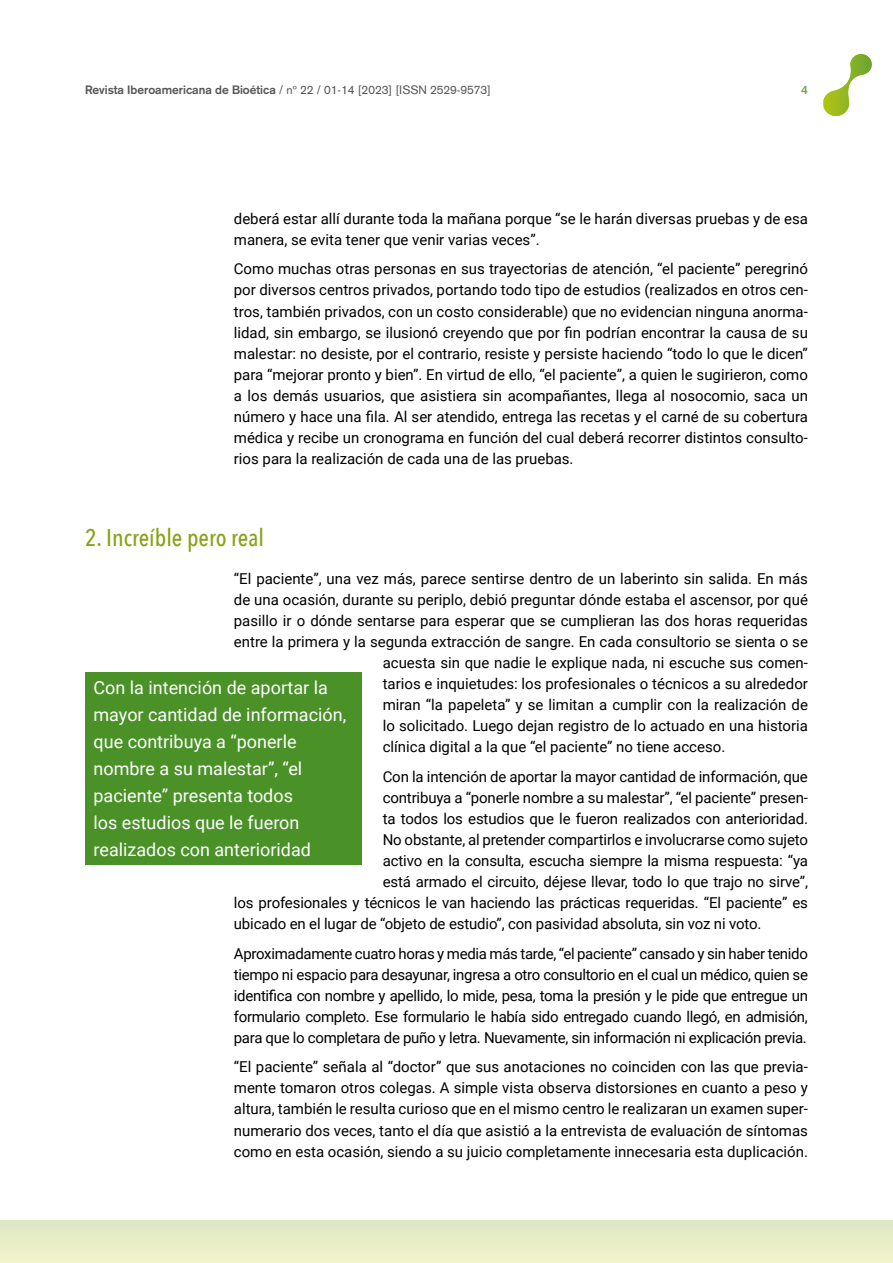
<style>
.page{position:relative;width:893px;height:1263px;background:#fff}
.page>*{position:absolute;margin:0;border:0;box-sizing:border-box;transform-origin:0 0}
.t1{font:500 24px "Avenir Next Condensed";color:#86a315}
.t2{font:18px/27px "Roboto";color:#fff}
.t3{font:15px/21px "Roboto";color:#000;text-align:justify}
.t4{font:12px "Akzidenz Grotesk";color:#575756}
.t5{font:700 12px "Akzidenz Grotesk";color:#74a54c}
.s1{font-weight:700}
</style>
<div class="page">
<div style="left:0;top:1220px;width:893px;height:43px;background:#e7edc8"></div>
<svg style="left:823px;top:54px;width:49px;height:62px"></svg>
<div style="left:85px;top:672px;width:276px;height:192px;background:#4a9228"></div>
<p class="t4" style="left:85px;top:83px;width:407px"><span class="s1">Revista Iberoamericana de Bioética</span> / nº 22 / 01-14 [2023] [ISSN 2529-9573]</p>
<p class="t5" style="left:801px;top:83px;width:8px">4</p>
<p class="t3" style="left:234px;top:207px;width:576px">deberá estar allí durante toda la mañana porque “se le harán diversas pruebas y de esa manera, se evita tener que venir varias veces”.</p>
<p class="t3" style="left:234px;top:258px;width:576px">Como muchas otras personas en sus trayectorias de atención, “el paciente” peregrinó por diversos centros privados, portando todo tipo de estudios (realizados en otros cen&shy;tros, también privados, con un costo considerable) que no evidencian ninguna anorma&shy;lidad, sin embargo, se ilusionó creyendo que por fin podrían encontrar la causa de su malestar: no desiste, por el contrario, resiste y persiste haciendo “todo lo que le dicen” para “mejorar pronto y bien”. En virtud de ello, “el paciente”, a quien le sugirieron, como a los demás usuarios, que asistiera sin acompañantes, llega al nosocomio, saca un número y hace una fila. Al ser atendido, entrega las recetas y el carné de su cobertura médica y recibe un cronograma en función del cual deberá recorrer distintos consulto&shy;rios para la realización de cada una de las pruebas.</p>
<h1 class="t1" style="left:85px;top:523px;width:180px">2. Increíble pero real</h1>
<p class="t3" style="left:234px;top:568px;width:576px">“El paciente”, una vez más, parece sentirse dentro de un laberinto sin salida. En más</p>
<p class="t3" style="left:234px;top:589px;width:576px">de una ocasión, durante su periplo, debió preguntar dónde estaba el ascensor, por qué</p>
<p class="t3" style="left:234px;top:610px;width:576px">pasillo ir o dónde sentarse para esperar que se cumplieran las dos horas requeridas</p>
<p class="t3" style="left:234px;top:631px;width:576px">entre la primera y la segunda extracción de sangre. En cada consultorio se sienta o se</p>
<p class="t3" style="left:383px;top:652px;width:427px">acuesta sin que nadie le explique nada, ni escuche sus comen-</p>
<p class="t3" style="left:383px;top:673px;width:427px">tarios e inquietudes: los profesionales o técnicos a su alrededor</p>
<p class="t3" style="left:383px;top:694px;width:427px">miran “la papeleta” y se limitan a cumplir con la realización de</p>
<p class="t3" style="left:383px;top:715px;width:427px">lo solicitado. Luego dejan registro de lo actuado en una historia</p>
<p class="t3" style="left:383px;top:736px;width:344px">clínica digital a la que “el paciente” no tiene acceso.</p>
<p class="t3" style="left:383px;top:765px;width:427px">Con la intención de aportar la mayor cantidad de información, que</p>
<p class="t3" style="left:383px;top:787px;width:427px">contribuya a “ponerle nombre a su malestar”, “el paciente” presen-</p>
<p class="t3" style="left:383px;top:808px;width:427px">ta todos los estudios que le fueron realizados con anterioridad.</p>
<p class="t3" style="left:383px;top:829px;width:427px">No obstante, al pretender compartirlos e involucrarse como sujeto</p>
<p class="t3" style="left:383px;top:850px;width:427px">activo en la consulta, escucha siempre la misma respuesta: “ya</p>
<p class="t3" style="left:383px;top:871px;width:427px">está armado el circuito, déjese llevar, todo lo que trajo no sirve”,</p>
<p class="t3" style="left:234px;top:892px;width:576px">los profesionales y técnicos le van haciendo las prácticas requeridas. “El paciente” es</p>
<p class="t3" style="left:234px;top:913px;width:529px">ubicado en el lugar de “objeto de estudio”, con pasividad absoluta, sin voz ni voto.</p>
<p class="t3" style="left:234px;top:942px;width:576px">Aproximadamente cuatro horas y media más tarde, “el paciente” cansado y sin haber tenido tiempo ni espacio para desayunar, ingresa a otro consultorio en el cual un médico, quien se identifica con nombre y apellido, lo mide, pesa, toma la presión y le pide que entregue un formulario completo. Ese formulario le había sido entregado cuando llegó, en admisión, para que lo completara de puño y letra. Nuevamente, sin información ni explicación previa.</p>
<p class="t3" style="left:234px;top:1056px;width:576px">“El paciente” señala al “doctor” que sus anotaciones no coinciden con las que previa&shy;mente tomaron otros colegas. A simple vista observa distorsiones en cuanto a peso y altura, también le resulta curioso que en el mismo centro le realizaran un examen super&shy;numerario dos veces, tanto el día que asistió a la entrevista de evaluación de síntomas como en esta ocasión, siendo a su juicio completamente innecesaria esta duplicación.</p>
<p class="t2" style="left:94px;top:673px;width:254px">Con la intención de aportar la mayor cantidad de información, que contribuya a “ponerle nombre a su malestar”, “el paciente” presenta todos<br>los estudios que le fueron realizados con anterioridad</p>
</div>
